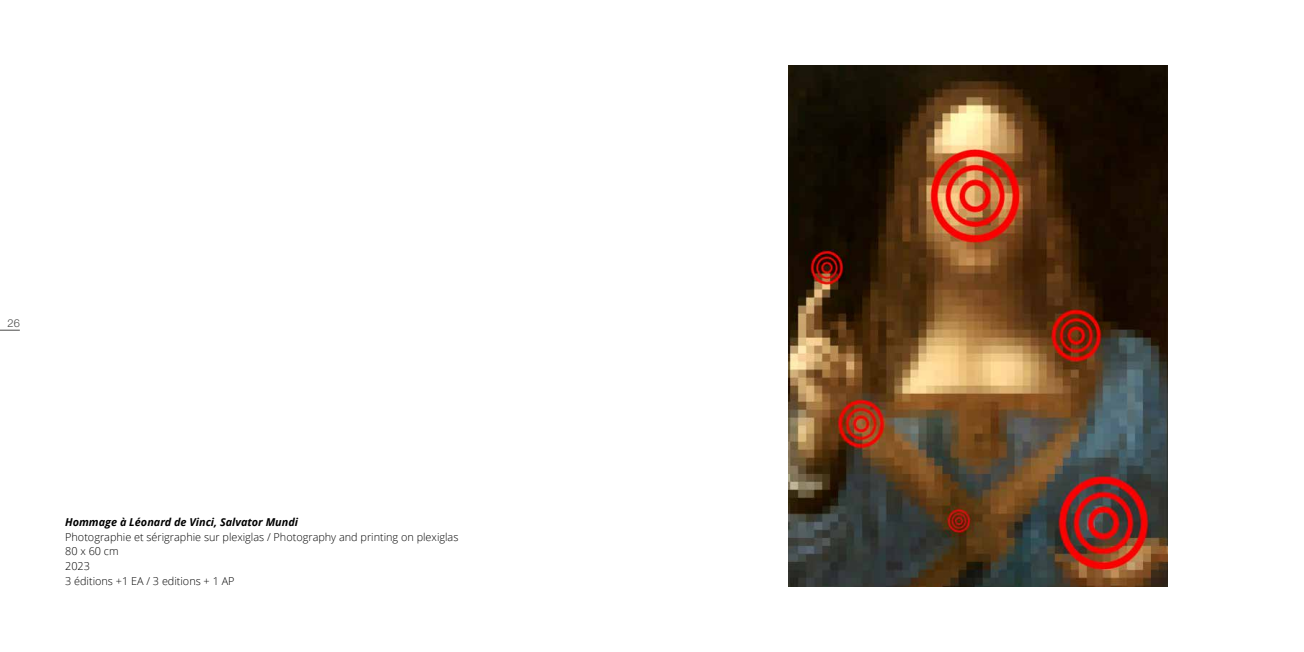
<style>
.page{position:relative;width:1304px;height:652px;background:#fff}
.page>*{position:absolute;margin:0;border:0;box-sizing:border-box;transform-origin:0 0}
.t1{font:300 11px "Helvetica Neue LT Std";color:#4a4a49}
.t2{font:300 10.9px/14.7px "Open Sans";color:#000}
.t3{font:italic 700 10.9px "Open Sans";color:#000}
</style>
<div class="page">
<img style="left:788px;top:65px;width:380px;height:522px">
<svg style="left:0;top:330px;width:20px;height:1px"></svg>
<p class="t1" style="left:8px;top:316px;width:14px">26</p>
<p class="t3" style="left:65px;top:514px;width:234px">Hommage à Léonard de Vinci, Salvator Mundi</p>
<p class="t2" style="left:65px;top:529px;width:395px">Photographie et sérigraphie sur plexiglas / Photography and printing on plexiglas<br>80 x 60 cm<br>2023<br>3 éditions +1 EA / 3 editions + 1 AP</p>
</div>
